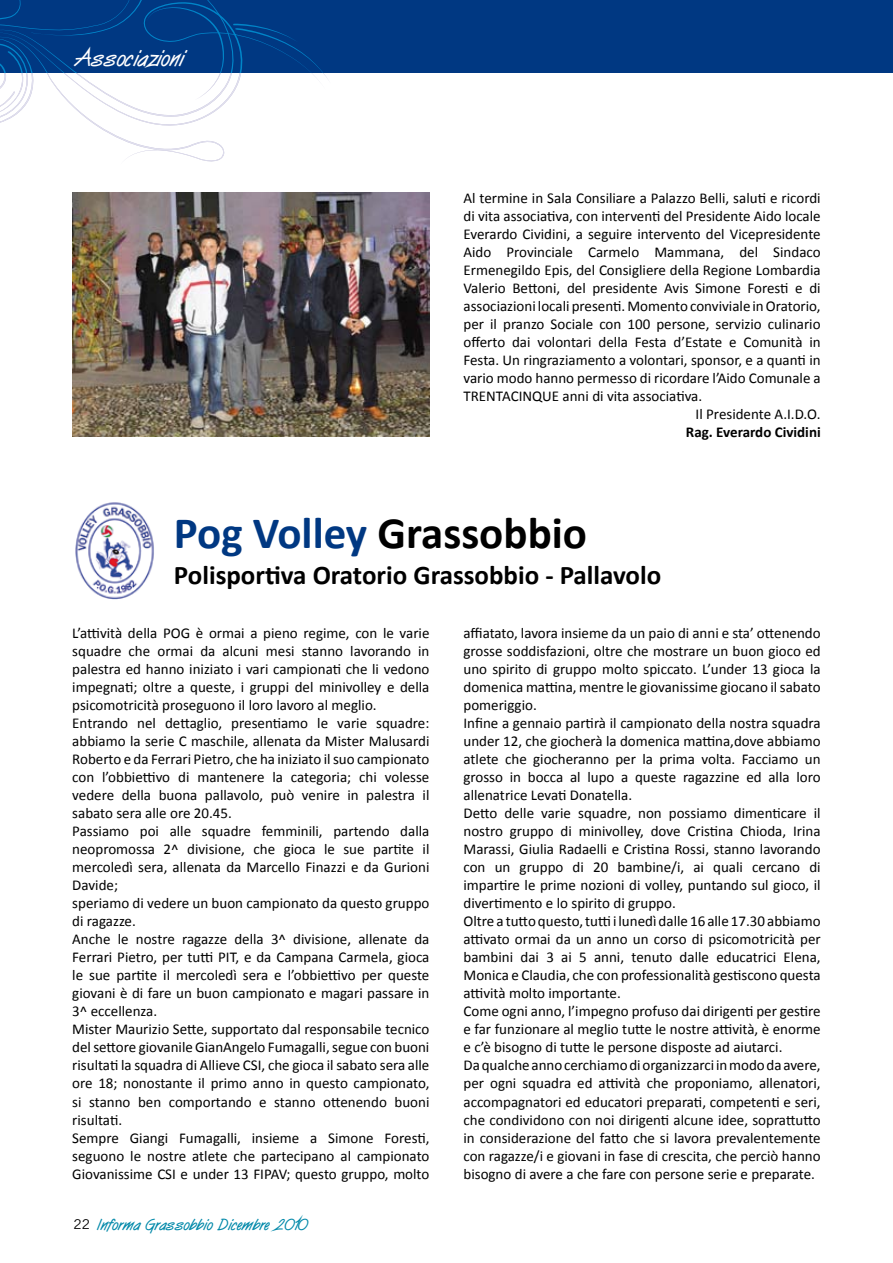
<style>
.page{position:relative;width:893px;height:1263px;background:#fff}
.page>*{position:absolute;margin:0;border:0;box-sizing:border-box;transform-origin:0 0}
.t1{font:700 45px "Calibri";color:#000}
.t2{font:700 27px "Calibri";color:#000}
.t3{font:700 24px "Surfer";color:#fff}
.t4{font:700 16.5px "Surfer";color:#0088a9}
.t5{font:15px/18px "Calibri";color:#000}
.t6{font:700 15px "Calibri";color:#000}
.s1{color:#003882}
.s2{font-family:"Trade Gothic";font-weight:400;font-size:13.5px;color:#000}
</style>
<div class="page">
<div style="left:0;top:0;width:893px;height:72px;background:#003882"></div>
<svg style="left:0;top:0;width:331px;height:162px"></svg>
<img style="left:75px;top:502px;width:79px;height:98px">
<img style="left:72px;top:192px;width:357px;height:245px">
<h3 class="t3" style="left:74px;top:42px;width:110px">Associazioni</h3>
<p class="t5" style="left:463px;top:189px;width:359px">Al termine in Sala Consiliare a Palazzo Belli, saluti e ricordi</p>
<p class="t5" style="left:463px;top:207px;width:359px">di vita associativa, con interventi del Presidente Aido locale</p>
<p class="t5" style="left:463px;top:225px;width:359px">Everardo Cividini, a seguire intervento del Vicepresidente</p>
<p class="t5" style="left:463px;top:243px;width:359px">Aido Provinciale Carmelo Mammana, del Sindaco</p>
<p class="t5" style="left:463px;top:261px;width:359px">Ermenegildo Epis, del Consigliere della Regione Lombardia</p>
<p class="t5" style="left:463px;top:279px;width:359px">Valerio Bettoni, del presidente Avis Simone Foresti e di</p>
<p class="t5" style="left:463px;top:297px;width:359px">associazioni locali presenti. Momento conviviale in Oratorio,</p>
<p class="t5" style="left:463px;top:315px;width:359px">per il pranzo Sociale con 100 persone, servizio culinario</p>
<p class="t5" style="left:463px;top:333px;width:359px">offerto dai volontari della Festa d’Estate e Comunità in</p>
<p class="t5" style="left:463px;top:351px;width:359px">Festa. Un ringraziamento a volontari, sponsor, e a quanti in</p>
<p class="t5" style="left:463px;top:369px;width:359px">vario modo hanno permesso di ricordare l’Aido Comunale a</p>
<p class="t5" style="left:463px;top:387px;width:240px">TRENTACINQUE anni di vita associativa.</p>
<p class="t5" style="left:696px;top:405px;width:127px">Il Presidente A.I.D.O.</p>
<p class="t6" style="left:686px;top:422px;width:136px">Rag. Everardo Cividini</p>
<h1 class="t1" style="left:174px;top:504px;width:415px"><span class="s1">Pog Volley</span> Grassobbio</h1>
<h2 class="t2" style="left:174px;top:557px;width:489px">Polisportiva Oratorio Grassobbio - Pallavolo</h2>
<p class="t5" style="left:72px;top:624px;width:359px">L’attività della POG è ormai a pieno regime, con le varie squadre che ormai da alcuni mesi stanno lavorando in palestra ed hanno iniziato i vari campionati che li vedono impegnati; oltre a queste, i gruppi del minivolley e della psicomotricità proseguono il loro lavoro al meglio.<br>Entrando nel dettaglio, presentiamo le varie squadre: abbiamo la serie C maschile, allenata da Mister Malusardi Roberto e da Ferrari Pietro, che ha iniziato il suo campionato con l’obbiettivo di mantenere la categoria; chi volesse vedere della buona pallavolo, può venire in palestra il sabato sera alle ore 20.45.<br>Passiamo poi alle squadre femminili, partendo dalla neopromossa 2^ divisione, che gioca le sue partite il mercoledì sera, allenata da Marcello Finazzi e da Gurioni Davide;<br>speriamo di vedere un buon campionato da questo gruppo di ragazze.<br>Anche le nostre ragazze della 3^ divisione, allenate da Ferrari Pietro, per tutti PIT, e da Campana Carmela, gioca le sue partite il mercoledì sera e l’obbiettivo per queste giovani è di fare un buon campionato e magari passare in 3^ eccellenza.<br>Mister Maurizio Sette, supportato dal responsabile tecnico del settore giovanile GianAngelo Fumagalli, segue con buoni risultati la squadra di Allieve CSI, che gioca il sabato sera alle ore 18; nonostante il primo anno in questo campionato, si stanno ben comportando e stanno ottenendo buoni risultati.<br>Sempre Giangi Fumagalli, insieme a Simone Foresti, seguono le nostre atlete che partecipano al campionato Giovanissime CSI e under 13 FIPAV; questo gruppo, molto</p>
<p class="t5" style="left:463px;top:624px;width:359px">affiatato, lavora insieme da un paio di anni e sta’ ottenendo grosse soddisfazioni, oltre che mostrare un buon gioco ed uno spirito di gruppo molto spiccato. L’under 13 gioca la domenica mattina, mentre le giovanissime giocano il sabato pomeriggio.<br>Infine a gennaio partirà il campionato della nostra squadra under 12, che giocherà la domenica mattina,dove abbiamo atlete che giocheranno per la prima volta. Facciamo un grosso in bocca al lupo a queste ragazzine ed alla loro allenatrice Levati Donatella.<br>Detto delle varie squadre, non possiamo dimenticare il nostro gruppo di minivolley, dove Cristina Chioda, Irina Marassi, Giulia Radaelli e Cristina Rossi, stanno lavorando con un gruppo di 20 bambine/i, ai quali cercano di impartire le prime nozioni di volley, puntando sul gioco, il divertimento e lo spirito di gruppo.<br>Oltre a tutto questo, tutti i lunedì dalle 16 alle 17.30 abbiamo attivato ormai da un anno un corso di psicomotricità per bambini dai 3 ai 5 anni, tenuto dalle educatrici Elena, Monica e Claudia, che con professionalità gestiscono questa attività molto importante.<br>Come ogni anno, l’impegno profuso dai dirigenti per gestire e far funzionare al meglio tutte le nostre attività, è enorme e c’è bisogno di tutte le persone disposte ad aiutarci.<br>Da qualche anno cerchiamo di organizzarci in modo da avere, per ogni squadra ed attività che proponiamo, allenatori, accompagnatori ed educatori preparati, competenti e seri, che condividono con noi dirigenti alcune idee, soprattutto in considerazione del fatto che si lavora prevalentemente con ragazze/i e giovani in fase di crescita, che perciò hanno bisogno di avere a che fare con persone serie e preparate.</p>
<p class="t4" style="left:73px;top:1214px;width:236px"><span class="s2">22</span> Informa Grassobbio Dicembre 2010</p>
</div>
